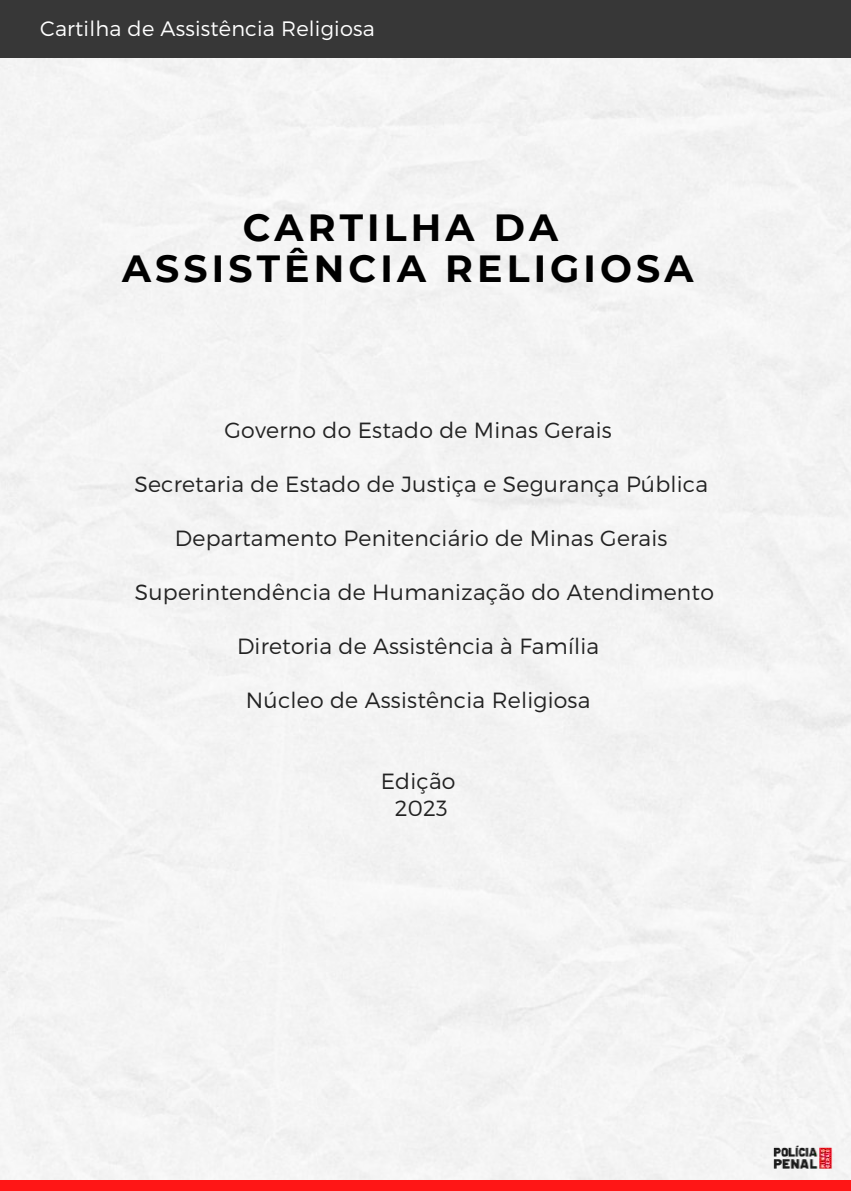
<style>
.page{position:relative;width:851px;height:1191px;background:#fff}
.page>*{position:absolute;margin:0;border:0;box-sizing:border-box;transform-origin:0 0}
.t1{font:700 37.8px/40.4px "Montserrat";letter-spacing:.11em;color:#000;text-align:center}
.t2{font:300 22px/27px "Montserrat";letter-spacing:.01em;color:#222;text-align:center}
.t3{font:300 20.8px "Montserrat";letter-spacing:.01em;color:#fff}
</style>
<div class="page">
<div style="left:0;top:57px;width:850px;height:1124px;background:#f4f4f4"></div>
<img style="left:768px;top:1141px;width:67px;height:33px">
<div style="left:0;top:1181px;width:850px;height:9px;background:#ff1616"></div>
<div style="left:0;top:0;width:850px;height:57px;background:#373737"></div>
<p class="t3" style="left:40px;top:15px;width:336px">Cartilha de Assistência Religiosa</p>
<h1 class="t1" style="left:122px;top:207px;width:572px">CARTILHA DA<br>ASSISTÊNCIA RELIGIOSA</h1>
<p class="t2" style="left:224px;top:416px;width:388px">Governo do Estado de Minas Gerais</p>
<p class="t2" style="left:134px;top:469px;width:575px">Secretaria de Estado de Justiça e Segurança Pública</p>
<p class="t2" style="left:175px;top:523px;width:494px">Departamento Penitenciário de Minas Gerais</p>
<p class="t2" style="left:135px;top:577px;width:580px">Superintendência de Humanização do Atendimento</p>
<p class="t2" style="left:237px;top:631px;width:363px">Diretoria de Assistência à Família</p>
<p class="t2" style="left:246px;top:685px;width:346px">Núcleo de Assistência Religiosa</p>
<p class="t2" style="left:380px;top:766px;width:76px">Edição<br>2023</p>
</div>
